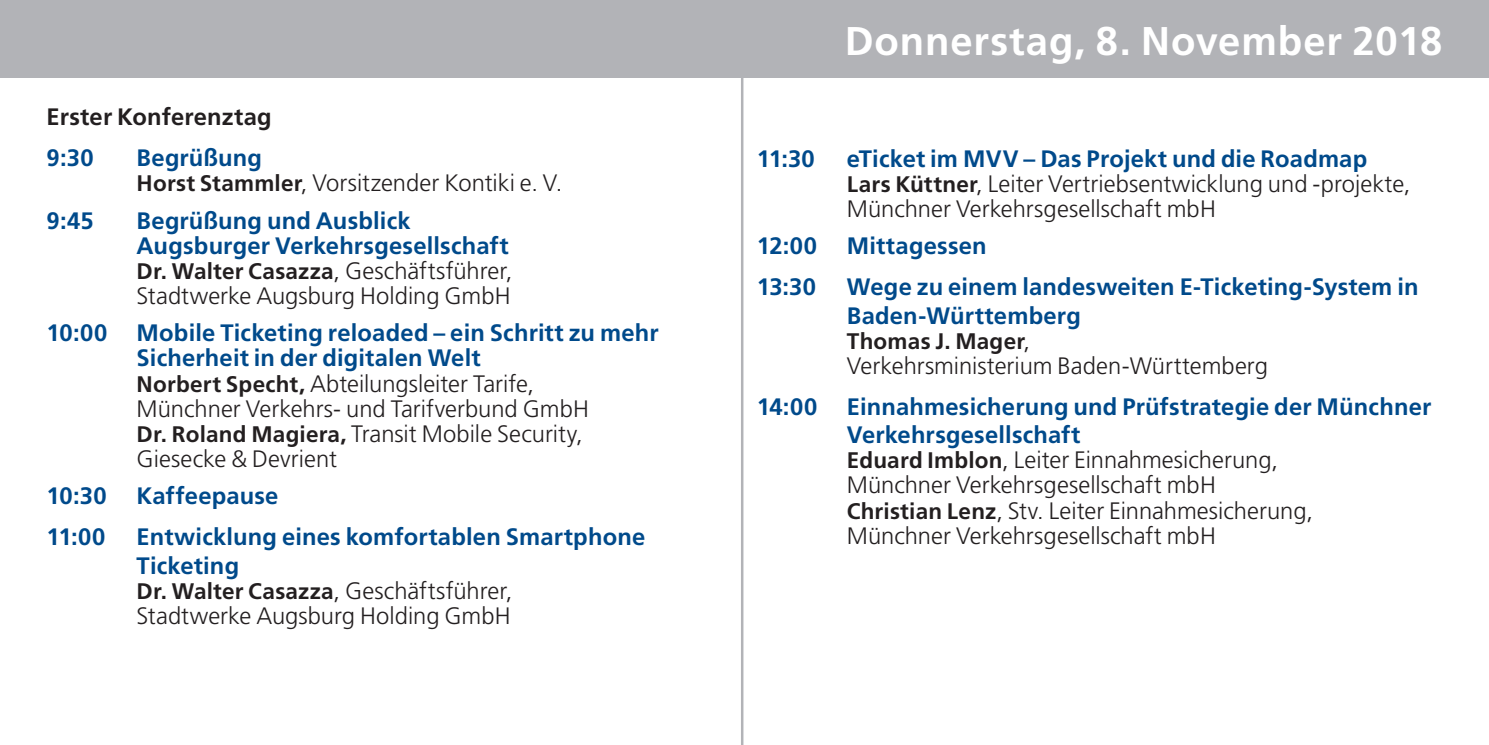
<style>
.page{position:relative;width:1489px;height:745px;background:#fff}
.page>*{position:absolute;margin:0;border:0;box-sizing:border-box;transform-origin:0 0}
.t1{font:700 40px "Frutiger LT";letter-spacing:.02em;color:#fff}
._1_fett{font:700 23.75px/25px "Frutiger LT";letter-spacing:.01em;color:#004a8b}
._2_norm_lbd{font:300 23.75px/25px "Frutiger LT";color:#231f20}
._1_fett-2{font:300 23.75px/25px "Frutiger LT";color:#231f20}
._1_fett-3{font:700 23.75px "Frutiger LT";letter-spacing:.01em;color:#231f20}
._2_norm_lbd-2{font:700 22.5px "Frutiger LT";letter-spacing:.01em;color:#231f20}
.s1{font-weight:700;font-size:22.5px}
.s2{font-size:22.5px;color:#231f20}
.s3{font-weight:300;color:#231f20}
.s4{font-weight:300;font-size:23.75px}
</style>
<div class="page">
<div style="left:0;top:0;width:1488px;height:78px;background:#b2b3b7"></div>
<hr style="left:741px;top:0;width:2px;height:744px;background:#b2b3b7">
<p class="_1_fett-3" style="left:47px;top:103px;width:227px">Erster Konferenztag</p>
<p class="_1_fett" style="left:47px;top:145px;width:49px">9:30</p>
<p class="_1_fett" style="left:136px;top:145px;width:127px">Begrüßung</p>
<p class="_2_norm_lbd" style="left:137px;top:171px;width:427px"><span class="s1">Horst Stammler</span>, Vorsitzender Kontiki e. V.</p>
<p class="_1_fett" style="left:47px;top:208px;width:49px">9:45</p>
<p class="_1_fett" style="left:136px;top:208px;width:377px">Begrüßung und Ausblick Augsburger Verkehrsgesellschaft <span class="s2">Dr. Walter Casazza</span><span class="s3">, Geschäftsführer, Stadtwerke Augsburg Holding GmbH</span></p>
<p class="_1_fett" style="left:137px;top:320px;width:523px;text-indent:-90px">10:00 Mobile Ticketing reloaded – ein Schritt zu mehr<br>Sicherheit in der digitalen Welt</p>
<p class="_2_norm_lbd" style="left:137px;top:371px;width:454px"><span class="s1">Norbert Specht,</span> Abteilungsleiter Tarife, Münchner Verkehrs- und Tarifverbund GmbH <span class="s1">Dr. Roland Magiera,</span> Transit Mobile Security, Giesecke &amp; Devrient</p>
<p class="_1_fett" style="left:47px;top:483px;width:62px">10:30</p>
<p class="_1_fett" style="left:136px;top:483px;width:143px">Kaffeepause</p>
<p class="_1_fett" style="left:47px;top:524px;width:60px">11:00</p>
<p class="_1_fett" style="left:136px;top:522px;width:510px;line-height:28.5px">Entwicklung eines komfortablen Smartphone<br>Ticketing</p>
<p class="_1_fett-2" style="left:137px;top:578px;width:377px"><span class="s1">Dr. Walter Casazza</span>, Geschäftsführer,<br>Stadtwerke Augsburg Holding GmbH</p>
<h1 class="t1" style="left:844px;top:17px;width:599px">Donnerstag, 8. November 2018</h1>
<p class="_1_fett" style="left:756px;top:146px;width:60px">11:30</p>
<p class="_1_fett" style="left:846px;top:146px;width:522px">eTicket im MVV – Das Projekt und die Roadmap</p>
<p class="_2_norm_lbd" style="left:846px;top:171px;width:565px"><span class="s1">Lars Küttner</span>, Leiter Vertriebsentwicklung und -projekte,<br>Münchner Verkehrsgesellschaft mbH</p>
<p class="_1_fett" style="left:756px;top:233px;width:62px">12:00</p>
<p class="_1_fett" style="left:846px;top:233px;width:141px">Mittagessen</p>
<p class="_1_fett" style="left:756px;top:274px;width:61px">13:30</p>
<p class="_1_fett" style="left:846px;top:272px;width:573px;line-height:28.5px">Wege zu einem landesweiten E-Ticketing-System in<br>Baden-Württemberg</p>
<p class="_2_norm_lbd-2" style="left:846px;top:327px;width:185px">Thomas J. Mager<span class="s4">,</span></p>
<p class="_2_norm_lbd" style="left:846px;top:353px;width:422px">Verkehrsministerium Baden-Württemberg</p>
<p class="_1_fett" style="left:846px;top:392px;width:586px;line-height:28.5px;text-indent:-90px">14:00 Einnahmesicherung und Prüfstrategie der Münchner<br>Verkehrsgesellschaft</p>
<p class="_2_norm_lbd" style="left:846px;top:448px;width:468px"><span class="s1">Eduard Imblon</span>, Leiter Einnahmesicherung, Münchner Verkehrsgesellschaft mbH <span class="s1">Christian Lenz</span>, Stv. Leiter Einnahmesicherung, Münchner Verkehrsgesellschaft mbH</p>
</div>
